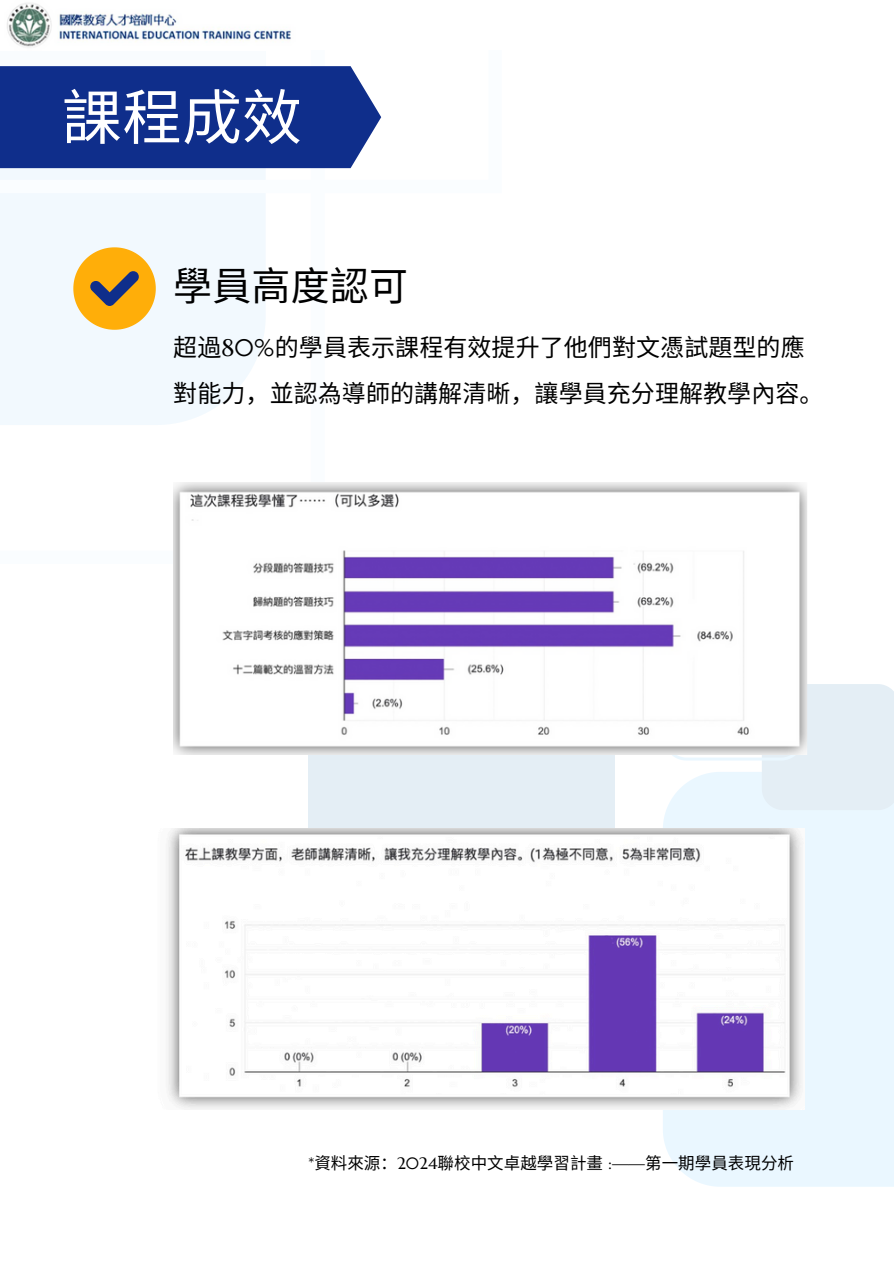
<style>
.page{position:relative;width:894px;height:1264px;background:#fff}
.page>*{position:absolute;margin:0;border:0;box-sizing:border-box;transform-origin:0 0}
.t1{font:60px "Noto Sans CJ Ksc";color:#fff}
.t2{font:39px "Noto Sans CJ Ksc";letter-spacing:.005em;color:#000}
.t3{font:24px/46.2px "Noto Sans CJ Ksc";letter-spacing:.005em;color:#000}
.t4{font:16.5px "Noto Sans CJ Ksc";letter-spacing:.005em;color:#000}
.s1{font-family:"Marcellus"}
</style>
<div class="page">
<svg style="left:0;top:168px;width:324px;height:257px;fill:#f2f9fe"></svg>
<div style="left:663px;top:810px;width:230px;height:376px;background:#eaf7ff"></div>
<div style="left:308px;top:706px;width:306px;height:214px;background:#e4eef5"></div>
<svg style="left:663px;top:684px;width:230px;height:126px;background:#e8f1f7"></svg>
<div style="left:0;top:66px;width:381px;height:102px;background:#0f2e8b"></div>
<svg style="left:73px;top:247px;width:82px;height:82px"></svg>
<img style="left:173px;top:482px;width:634px;height:272px">
<img style="left:168px;top:828px;width:636px;height:281px">
<img style="left:7px;top:3px;width:284px;height:44px">
<p class="t1" style="left:62px;top:70px;width:241px">課程成效</p>
<p class="t2" style="left:173px;top:254px;width:236px">學員高度認可</p>
<p class="t3" style="left:173px;top:323px;width:651px">超過<span class="s1">80%</span>的學員表示課程有效提升了他們對文憑試題型的應對能力，並認為導師的講解清晰，讓學員充分理解教學內容。</p>
<h1 class="t4" style="left:308px;top:1149px;width:487px"><span class="s1">*</span>資料來源：<span class="s1">2024</span>聯校中文卓越學習計畫 <span class="s1">:——</span>第一期學員表現分析</h1>
</div>
